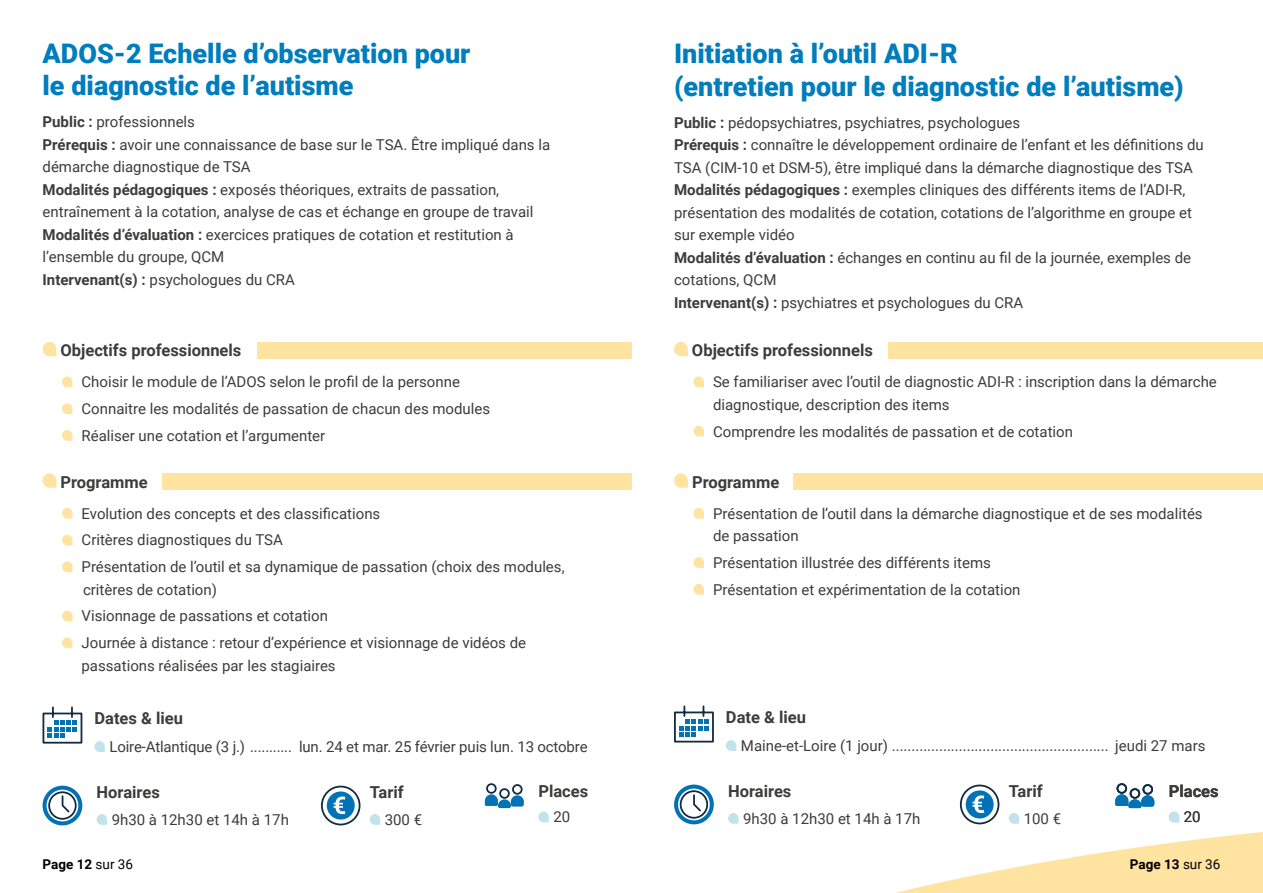
<style>
.page{position:relative;width:1263px;height:893px;background:#fff}
.page>*{position:absolute;margin:0;border:0;box-sizing:border-box;transform-origin:0 0}
.t1{font:900 27px/32.4px "Roboto";color:#007dbd}
.t2{font:700 16.5px "Roboto";color:#3c3c3b}
.t3{font:15px/22.5px "Roboto";color:#3c3c3b}
.t4{font:700 13.5px "Roboto";color:#000}
.s1{font-weight:700}
.s2{font-weight:400}
</style>
<div class="page">
<svg style="left:542px;top:817px;width:721px;height:76px"></svg>
<svg style="left:43px;top:342px;width:13px;height:14px"></svg>
<svg style="left:62px;top:376px;width:10px;height:11px"></svg>
<svg style="left:62px;top:403px;width:10px;height:11px"></svg>
<svg style="left:62px;top:430px;width:10px;height:11px"></svg>
<svg style="left:43px;top:473px;width:13px;height:15px"></svg>
<svg style="left:62px;top:508px;width:10px;height:11px"></svg>
<svg style="left:62px;top:535px;width:10px;height:10px"></svg>
<svg style="left:62px;top:561px;width:10px;height:11px"></svg>
<svg style="left:62px;top:611px;width:10px;height:10px"></svg>
<svg style="left:62px;top:637px;width:10px;height:11px"></svg>
<svg style="left:94px;top:741px;width:11px;height:11px"></svg>
<svg style="left:370px;top:814px;width:10px;height:11px"></svg>
<svg style="left:538px;top:812px;width:11px;height:10px"></svg>
<svg style="left:97px;top:814px;width:10px;height:11px"></svg>
<div style="left:499px;top:788px;width:11px;height:11px;border:2px solid #102b42;border-radius:50%"></div>
<div style="left:512px;top:784px;width:11px;height:11px;border:2px solid #102b42;border-radius:50%"></div>
<div style="left:486px;top:783px;width:11px;height:11px;border:2px solid #102b42;border-radius:50%"></div>
<svg style="left:485px;top:794px;width:39px;height:14px"></svg>
<svg style="left:43px;top:786px;width:39px;height:39px"></svg>
<svg style="left:42px;top:706px;width:41px;height:38px"></svg>
<div style="left:321px;top:786px;width:39px;height:39px;border:2px solid #102b42;border-radius:50%"></div>
<div style="left:327px;top:791px;width:28px;height:29px;background:#0072b5;border-radius:50%"></div>
<svg style="left:334px;top:796px;width:11px;height:18px"></svg>
<div style="left:257px;top:342px;width:374px;height:16px;background:#ffe3a1"></div>
<div style="left:162px;top:473px;width:469px;height:17px;background:#ffe3a1"></div>
<svg style="left:674px;top:342px;width:14px;height:14px"></svg>
<svg style="left:693px;top:376px;width:11px;height:11px"></svg>
<svg style="left:693px;top:426px;width:11px;height:10px"></svg>
<svg style="left:674px;top:473px;width:14px;height:15px"></svg>
<svg style="left:693px;top:508px;width:11px;height:11px"></svg>
<svg style="left:693px;top:557px;width:11px;height:11px"></svg>
<svg style="left:693px;top:584px;width:11px;height:11px"></svg>
<svg style="left:726px;top:740px;width:10px;height:11px"></svg>
<svg style="left:1009px;top:813px;width:10px;height:11px"></svg>
<svg style="left:728px;top:813px;width:10px;height:11px"></svg>
<svg style="left:674px;top:785px;width:40px;height:39px"></svg>
<svg style="left:674px;top:705px;width:40px;height:38px"></svg>
<div style="left:960px;top:785px;width:39px;height:39px;border:2px solid #102b42;border-radius:50%"></div>
<div style="left:966px;top:790px;width:28px;height:28px;background:#0072b5;border-radius:50%"></div>
<svg style="left:972px;top:795px;width:12px;height:18px"></svg>
<div style="left:889px;top:342px;width:374px;height:16px;background:#ffe3a1"></div>
<div style="left:793px;top:473px;width:470px;height:17px;background:#ffe3a1"></div>
<svg style="left:1169px;top:812px;width:10px;height:10px"></svg>
<div style="left:1130px;top:788px;width:10px;height:11px;border:2px solid #102b42;border-radius:50%"></div>
<div style="left:1142px;top:784px;width:11px;height:11px;border:2px solid #102b42;border-radius:50%"></div>
<div style="left:1116px;top:783px;width:11px;height:11px;border:2px solid #102b42;border-radius:50%"></div>
<svg style="left:1115px;top:794px;width:39px;height:14px"></svg>
<h1 class="t1" style="left:43px;top:36px;width:429px">ADOS-2 Echelle d’observation pour le diagnostic de l’autisme</h1>
<p class="t3" style="left:43px;top:110px;width:509px"><span class="s1">Public :</span> professionnels<br><span class="s1">Prérequis :</span> avoir une connaissance de base sur le TSA. Être impliqué dans la démarche diagnostique de TSA<br><span class="s1">Modalités pédagogiques :</span> exposés théoriques, extraits de passation, entraînement à la cotation, analyse de cas et échange en groupe de travail <span class="s1">Modalités d’évaluation :</span> exercices pratiques de cotation et restitution à l’ensemble du groupe, QCM<br><span class="s1">Intervenant(s) :</span> psychologues du CRA</p>
<p class="t2" style="left:60px;top:339px;width:182px">Objectifs professionnels</p>
<p class="t3" style="left:82px;top:368px;width:410px;line-height:26.7px">Choisir le module de l’ADOS selon le profil de la personne<br>Connaitre les modalités de passation de chacun des modules<br>Réaliser une cotation et l’argumenter</p>
<p class="t2" style="left:61px;top:470px;width:89px">Programme</p>
<p class="t3" style="left:82px;top:499px;width:484px;line-height:26.7px">Evolution des concepts et des classifications<br>Critères diagnostiques du TSA<br>Présentation de l’outil et sa dynamique de passation (choix des modules,</p>
<p class="t3" style="left:82px;top:575px;width:446px;line-height:26.7px">critères de cotation)<br>Visionnage de passations et cotation<br>Journée à distance : retour d’expérience et visionnage de vidéos de</p>
<p class="t3" style="left:82px;top:654px;width:256px">passations réalisées par les stagiaires</p>
<p class="t2" style="left:94px;top:707px;width:90px">Dates &amp; lieu</p>
<p class="t3" style="left:109px;top:735px;width:480px">Loire-Atlantique (3 j.) ........... lun. 24 et mar. 25 février puis lun. 13 octobre</p>
<p class="t2" style="left:370px;top:781px;width:35px">Tarif</p>
<p class="t3" style="left:385px;top:808px;width:39px">300 €</p>
<p class="t2" style="left:538px;top:779px;width:51px">Places</p>
<p class="t3" style="left:553px;top:805px;width:18px">20</p>
<p class="t2" style="left:97px;top:781px;width:65px">Horaires</p>
<p class="t3" style="left:112px;top:808px;width:179px">9h30 à 12h30 et 14h à 17h</p>
<h1 class="t1" style="left:674px;top:37px;width:511px">Initiation à l’outil ADI-R<br>(entretien pour le diagnostic de l’autisme)</h1>
<p class="t3" style="left:674px;top:111px;width:531px"><span class="s1">Public :</span> pédopsychiatres, psychiatres, psychologues<br><span class="s1">Prérequis :</span> connaître le développement ordinaire de l’enfant et les définitions du TSA (CIM-10 et DSM-5), être impliqué dans la démarche diagnostique des TSA <span class="s1">Modalités pédagogiques :</span> exemples cliniques des différents items de l’ADI-R, présentation des modalités de cotation, cotations de l’algorithme en groupe et sur exemple vidéo<br><span class="s1">Modalités d’évaluation :</span> échanges en continu au fil de la journée, exemples de cotations, QCM<br><span class="s1">Intervenant(s) :</span> psychiatres et psychologues du CRA</p>
<p class="t2" style="left:692px;top:339px;width:182px">Objectifs professionnels</p>
<p class="t3" style="left:713px;top:370px;width:505px">Se familiariser avec l’outil de diagnostic ADI-R : inscription dans la démarche diagnostique, description des items</p>
<p class="t3" style="left:713px;top:419px;width:362px">Comprendre les modalités de passation et de cotation</p>
<p class="t2" style="left:692px;top:470px;width:89px">Programme</p>
<p class="t3" style="left:713px;top:502px;width:491px">Présentation de l’outil dans la démarche diagnostique et de ses modalités de passation</p>
<p class="t3" style="left:713px;top:549px;width:309px;line-height:26.7px">Présentation illustrée des différents items<br>Présentation et expérimentation de la cotation</p>
<p class="t2" style="left:726px;top:706px;width:82px">Date &amp; lieu</p>
<p class="t3" style="left:741px;top:734px;width:466px">Maine-et-Loire (1 jour) ....................................................... jeudi 27 mars</p>
<p class="t2" style="left:1009px;top:779px;width:35px">Tarif</p>
<p class="t3" style="left:1024px;top:807px;width:39px">100 €</p>
<p class="t2" style="left:1169px;top:779px;width:51px">Places</p>
<p class="t3" style="left:1184px;top:805px;width:18px">20</p>
<p class="t2" style="left:728px;top:779px;width:65px">Horaires</p>
<p class="t3" style="left:743px;top:807px;width:179px">9h30 à 12h30 et 14h à 17h</p>
<p class="t4" style="left:43px;top:855px;width:92px">Page 12 <span class="s2">sur 36</span></p>
<p class="t4" style="left:1130px;top:855px;width:92px">Page 13 <span class="s2">sur 36</span></p>
</div>
